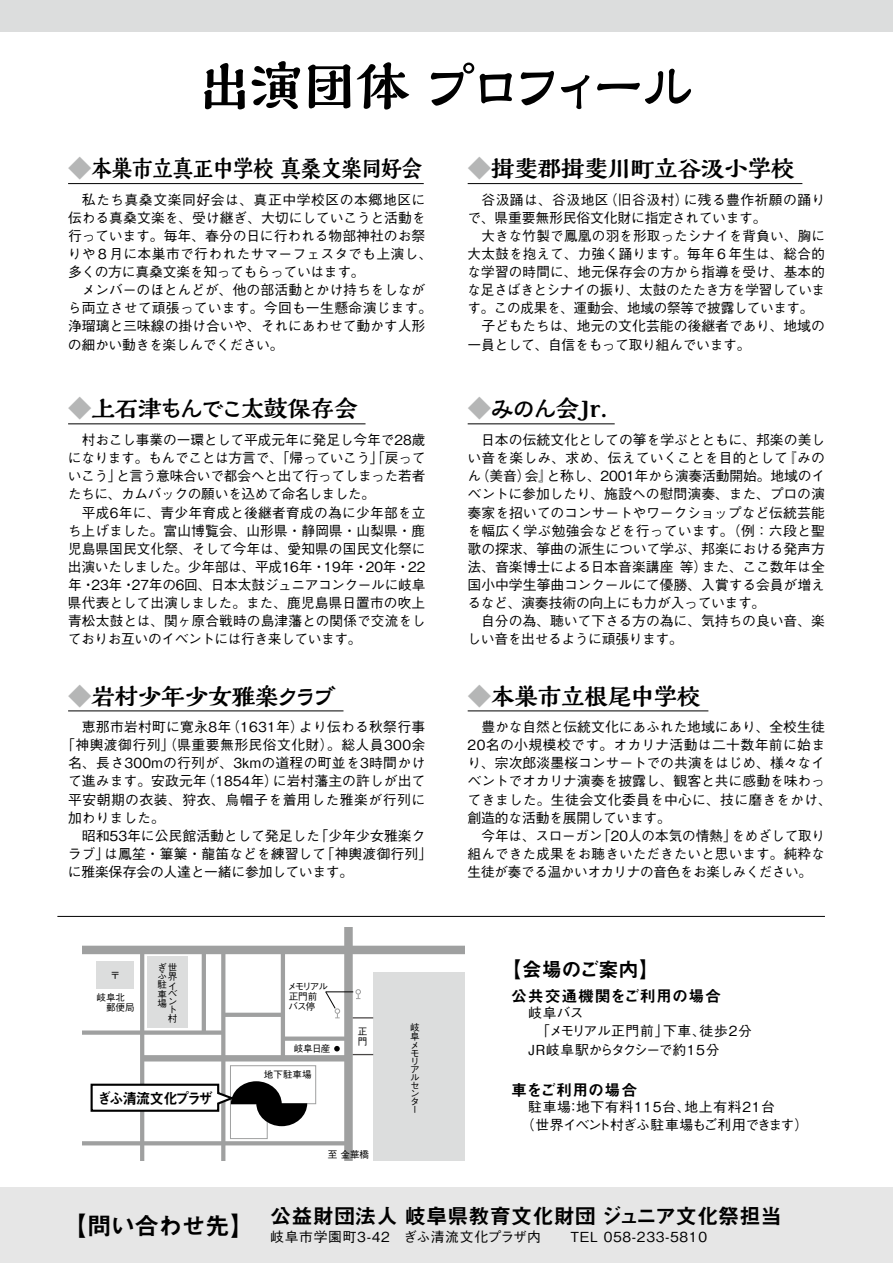
<style>
.page{position:relative;width:893px;height:1263px;background:#fff}
.page>*{position:absolute;margin:0;border:0;box-sizing:border-box;transform-origin:0 0}
.t1{font:800 53.1px "Kaimin Tu Std";letter-spacing:-.055em;color:#000}
.t2{font:24.45px "Midashi Go Pro MB31";letter-spacing:-.03em;color:#000}
.t3{font:800 23.4px "Kaimin Tu Std";color:#000}
.t4{font:800 23.4px "Kaimin Tu Std";color:#000;scale:.87 1}
.t5{font:21.3px "Midashi Go Pro MB31";color:#000}
.t6{font:20.25px "Midashi Go Pro MB31";letter-spacing:-.03em;color:#000}
.t7{font:15.9px "Midashi Go Pro MB31";letter-spacing:.035em;color:#000}
.t8{font:15.9px "Midashi Go Pro MB31";letter-spacing:.015em;color:#000}
.t9{font:14.85px "Midashi Go Pro MB31";letter-spacing:-.11em;color:#000;scale:.95 1}
.t10{font:500 13.8px/18.1px "Gothic BBB Pro";color:#000}
.t11{font:500 13.8px "Gothic BBB Pro";letter-spacing:-.02em;color:#000}
.t12{font:500 13.8px "Gothic BBB Pro";letter-spacing:.03em;color:#000}
.t13{font:500 13.8px/18.1px "Gothic BBB Pro";letter-spacing:-.025em;color:#000}
.t14{font:500 13.8px "Gothic BBB Pro";letter-spacing:.05em;color:#000}
.t15{font:500 13.8px "Gothic BBB Pro";letter-spacing:.02em;color:#000}
.t16{font:500 13.8px "Gothic BBB Pro";letter-spacing:.025em;color:#000}
.t17{font:500 13.8px "Gothic BBB Pro";letter-spacing:.035em;color:#000}
.t18{font:500 13.8px/18.1px "Gothic BBB Pro";letter-spacing:-.055em;color:#000}
.t19{font:500 9.6px/8.2px "Gothic BBB Pro";color:#000}
.t20{font:500 9.6px/10.4px "Gothic BBB Pro";letter-spacing:-.1em;color:#000}
.s1{color:#b5b6b6}
</style>
<div class="page">
<div style="left:0;top:1188px;width:893px;height:75px;background:#e6e6e6"></div>
<div style="left:82px;top:946px;width:383px;height:8px;background:#9fa0a0"></div>
<div style="left:344px;top:927px;width:9px;height:234px;background:#9fa0a0"></div>
<div style="left:373px;top:972px;width:92px;height:189px;background:#dcdddd"></div>
<hr style="left:140px;top:950px;width:4px;height:211px;background:#9fa0a0">
<div style="left:82px;top:1030px;width:141px;height:5px;background:#9fa0a0"></div>
<svg style="left:82px;top:1141px;width:262px;height:4px"></svg>
<hr style="left:223px;top:1013px;width:60px;height:4px;background:#9fa0a0">
<div style="left:283px;top:1036px;width:65px;height:5px;background:#9fa0a0"></div>
<div style="left:142px;top:1055px;width:208px;height:6px;background:#9fa0a0"></div>
<svg style="left:221px;top:954px;width:4px;height:207px"></svg>
<hr style="left:202px;top:950px;width:4px;height:82px;background:#9fa0a0">
<hr style="left:281px;top:950px;width:4px;height:106px;background:#9fa0a0">
<div style="left:96px;top:961px;width:38px;height:27px;background:#dcdddd"></div>
<div style="left:147px;top:956px;width:41px;height:71px;background:#dcdddd"></div>
<div style="left:230px;top:1065px;width:86px;height:39px;border:1px solid #9fa0a0"></div>
<div style="left:230px;top:1103px;width:38px;height:36px;border:1px solid #9fa0a0"></div>
<svg style="left:90px;top:1081px;width:217px;height:45px"></svg>
<svg style="left:353px;top:1054px;width:20px;height:1px"></svg>
<svg style="left:334px;top:1046px;width:6px;height:5px"></svg>
<svg style="left:325px;top:989px;width:48px;height:29px"></svg>
<hr style="left:68px;top:183px;width:356px;height:1px;background:#000">
<hr style="left:468px;top:424px;width:147px;height:1px;background:#000">
<hr style="left:68px;top:424px;width:297px;height:1px;background:#000">
<hr style="left:468px;top:183px;width:334px;height:1px;background:#000">
<hr style="left:68px;top:711px;width:275px;height:1px;background:#000">
<hr style="left:468px;top:711px;width:240px;height:1px;background:#000">
<div style="left:0;top:0;width:893px;height:32px;background:#dcdddd"></div>
<hr style="left:57px;top:916px;width:768px;height:1px;background:#000">
<h1 class="t1" style="left:198px;top:49px;width:499px">出演団体プロフィール</h1>
<h3 class="t4" style="left:68px;top:152px;width:408px"><span class="s1">◆</span>本巣市立真正中学校真桑文楽同好会</h3>
<p class="t10" style="left:68px;top:189px;width:366px;text-indent:14px">私たち真桑文楽同好会は、真正中学校区の本郷地区に伝わる真桑文楽を、受け継ぎ、大切にしていこうと活動を行っています。毎年、春分の日に行われる物部神社のお祭りや８月に本巣市で行われたサマーフェスタでも上演し、多くの方に真桑文楽を知ってもらっていはます。</p>
<p class="t10" style="left:68px;top:279px;width:366px;text-indent:14px">メンバーのほとんどが、他の部活動とかけ持ちをしながら両立させて頑張っています。今回も一生懸命演じます。浄瑠璃と三味線の掛け合いや、それにあわせて動かす人形の細かい動きを楽しんでください。</p>
<h3 class="t3" style="left:68px;top:393px;width:291px"><span class="s1">◆</span>上石津もんでこ太鼓保存会</h3>
<p class="t10" style="left:68px;top:429px;width:359px;text-align:right">村おこし事業の一環として平成元年に発足し今年で28歳になります。もんでことは方言で、「帰っていこう」「戻ってと言う意味合いで都会へと出て行ってしまった若者</p>
<p class="t10" style="left:68px;top:465px;width:55px">いこう」</p>
<p class="t13" style="left:68px;top:483px;width:309px">たちに、カムバックの願いを込めて命名しました。</p>
<p class="t16" style="left:82px;top:501px;width:345px">平成6年に、青少年育成と後継者育成の為に少年部を立</p>
<p class="t10" style="left:68px;top:520px;width:359px">ち上げました。富山博覧会、山形県・静岡県・山梨県・鹿</p>
<p class="t10" style="left:68px;top:538px;width:359px">児島県国民文化祭、そして今年は、愛知県の国民文化祭に</p>
<p class="t11" style="left:68px;top:555px;width:359px">出演いたしました。少年部は、平成16年・19年・20年・22</p>
<p class="t11" style="left:132px;top:573px;width:295px">27年の6回、日本太鼓ジュニアコンクールに岐阜</p>
<p class="t10" style="left:68px;top:574px;width:359px">年・<br>県代表として出演しました。また、鹿児島県日置市の吹上青松太鼓とは、関ヶ原合戦時の島津藩との関係で交流をしておりお互いのイベントには行き来しています。</p>
<p class="t10" style="left:92px;top:574px;width:46px">23年・</p>
<h3 class="t3" style="left:68px;top:680px;width:270px"><span class="s1">◆</span>岩村少年少女雅楽クラブ</h3>
<p class="t10" style="left:299px;top:716px;width:128px">より伝わる秋祭行事</p>
<p class="t10" style="left:226px;top:716px;width:79px">（1631年）</p>
<p class="t10" style="left:82px;top:716px;width:151px">恵那市岩村町に寛永8年</p>
<p class="t12" style="left:61px;top:734px;width:366px">「神輿渡御行列」（県重要無形民俗文化財）。総人員300余</p>
<p class="t15" style="left:68px;top:752px;width:359px">名、長さ300mの行列が、3kmの道程の町並を3時間かけ</p>
<p class="t10" style="left:273px;top:770px;width:154px">に岩村藩主の許しが出て</p>
<p class="t10" style="left:202px;top:770px;width:78px">（1854年）</p>
<p class="t10" style="left:68px;top:770px;width:140px">て進みます。安政元年</p>
<p class="t17" style="left:68px;top:788px;width:359px">平安朝期の衣装、狩衣、烏帽子を着用した雅楽が行列に</p>
<p class="t10" style="left:68px;top:807px;width:98px">加わりました。</p>
<p class="t10" style="left:314px;top:825px;width:112px">「少年少女雅楽ク</p>
<p class="t10" style="left:82px;top:825px;width:240px">昭和53年に公民館活動として発足した</p>
<p class="t10" style="left:68px;top:843px;width:287px">ラブ」<br>に雅楽保存会の人達と一緒に参加しています。</p>
<p class="t10" style="left:321px;top:843px;width:113px">「神輿渡御行列「</p>
<p class="t10" style="left:104px;top:843px;width:223px">は鳳笙・篳篥・龍笛などを練習して</p>
<p class="t19" style="left:110px;top:970px;width:11px">〒</p>
<p class="t19" style="left:157px;top:961px;width:21px;line-height:8.9px">ぎ世ふ駐車ベ場ン</p>
<p class="t19" style="left:168px;top:1004px;width:11px;line-height:9px">ト村</p>
<p class="t19" style="left:168px;top:971px;width:11px;line-height:9.1px">界イ</p>
<p class="t19" style="left:96px;top:991px;width:40px;line-height:10.4px">岐阜北　郵便局</p>
<p class="t9" style="left:98px;top:1086px;width:123px">ぎふ清流文化プラザ</p>
<p class="t20" style="left:287px;top:980px;width:42px">メモリアル正門前<br>バス停</p>
<p class="t19" style="left:294px;top:1043px;width:38px">岐阜日産</p>
<p class="t19" style="left:264px;top:1069px;width:49px">地下駐車場</p>
<p class="t19" style="left:358px;top:1025px;width:11px;line-height:9.6px">正門</p>
<p class="t19" style="left:328px;top:1149px;width:43px">至金華橋</p>
<p class="t19" style="left:410px;top:1021px;width:11px;line-height:9.6px">岐阜</p>
<p class="t19" style="left:410px;top:1040px;width:9px">メ</p>
<p class="t19" style="left:410px;top:1048px;width:10px">モリア</p>
<p class="t19" style="left:410px;top:1072px;width:11px">ル</p>
<p class="t19" style="left:410px;top:1080px;width:10px">セ</p>
<p class="t19" style="left:410px;top:1088px;width:10px;text-align:justify">ンター</p>
<h3 class="t3" style="left:468px;top:152px;width:328px"><span class="s1">◆</span>揖斐郡揖斐川町立谷汲小学校</h3>
<p class="t12" style="left:684px;top:189px;width:143px">に残る豊作祈願の踊り</p>
<p class="t10" style="left:604px;top:189px;width:86px">（旧谷汲村）</p>
<p class="t12" style="left:481px;top:189px;width:129px">谷汲踊は、谷汲地区</p>
<p class="t10" style="left:467px;top:207px;width:300px">で、県重要無形民俗文化財に指定されています。</p>
<p class="t10" style="left:481px;top:225px;width:345px">大きな竹製で鳳凰の羽を形取ったシナイを背負い、胸に</p>
<p class="t10" style="left:468px;top:243px;width:359px">大太鼓を抱えて、力強く踊ります。毎年６年生は、総合的</p>
<p class="t15" style="left:467px;top:261px;width:359px">な学習の時間に、地元保存会の方から指導を受け、基本的</p>
<p class="t11" style="left:467px;top:279px;width:359px">な足さばきとシナイの振り、太鼓のたたき方を学習していま</p>
<p class="t10" style="left:467px;top:297px;width:347px">す。この成果を、運動会、地域の祭等で披露しています。</p>
<p class="t10" style="left:481px;top:315px;width:345px">子どもたちは、地元の文化芸能の後継者であり、地域の</p>
<p class="t13" style="left:468px;top:334px;width:284px">一員として、自信をもって取り組んでいます。</p>
<h3 class="t3" style="left:468px;top:393px;width:141px"><span class="s1">◆</span>みのん会Jｒ</h3>
<p class="t10" style="left:481px;top:429px;width:345px;text-align:right">日本の伝統文化としての箏を学ぶとともに、邦楽の美し『みの</p>
<h3 class="t3" style="left:601px;top:393px;width:25px">．</h3>
<p class="t10" style="left:547px;top:447px;width:280px;text-indent:-79px">い音を楽しみ、求め、伝えていくことを目的として<br>と称し、2001年から演奏活動開始。地域のイ</p>
<p class="t10" style="left:467px;top:465px;width:86px">（ん美音会）』</p>
<p class="t10" style="left:468px;top:483px;width:359px">ベントに参加したり、施設への慰問演奏、また、プロの演</p>
<p class="t10" style="left:468px;top:501px;width:359px">奏家を招いてのコンサートやワークショップなど伝統芸能</p>
<p class="t10" style="left:467px;top:520px;width:359px">を幅広く学ぶ勉強会などを行っています。（例：六段と聖</p>
<p class="t10" style="left:468px;top:538px;width:359px">歌の探求、箏曲の派生について学ぶ、邦楽における発声方</p>
<p class="t10" style="left:702px;top:556px;width:125px">また、ここ数年は全</p>
<p class="t10" style="left:680px;top:556px;width:29px">等）</p>
<p class="t10" style="left:467px;top:556px;width:359px">法、音楽博士による日本音楽講座<br>国小中学生箏曲コンクールにて優勝、入賞する会員が増えるなど、演奏技術の向上にも力が入っています。</p>
<p class="t10" style="left:467px;top:610px;width:359px;text-indent:14px">自分の為、聴いて下さる方の為に、気持ちの良い音、楽しい音を出せるように頑張ります。</p>
<h3 class="t3" style="left:468px;top:680px;width:234px"><span class="s1">◆</span>本巣市立根尾中学校</h3>
<p class="t10" style="left:481px;top:716px;width:345px">豊かな自然と伝統文化にあふれた地域にあり、全校生徒</p>
<p class="t12" style="left:468px;top:734px;width:359px">20名の小規模校です。オカリナ活動は二十数年前に始ま</p>
<p class="t10" style="left:467px;top:752px;width:359px">り、宗次郎淡墨桜コンサートでの共演をはじめ、様々なイ</p>
<p class="t10" style="left:468px;top:770px;width:359px">ベントでオカリナ演奏を披露し、観客と共に感動を味わっ</p>
<p class="t10" style="left:467px;top:788px;width:366px">てきました。生徒会文化委員を中心に、技に磨きをかけ、</p>
<p class="t11" style="left:468px;top:806px;width:205px">創造的な活動を展開しています。</p>
<p class="t10" style="left:731px;top:825px;width:95px">をめざして取り</p>
<p class="t10" style="left:468px;top:825px;width:359px;text-indent:14px">今年は、スローガン<br>組んできた成果をお聴きいただきたいと思います。純粋な生徒が奏でる温かいオカリナの音色をお楽しみください。</p>
<p class="t10" style="left:597px;top:825px;width:141px">「20人の本気の情熱」</p>
<h3 class="t6" style="left:501px;top:953px;width:160px">【会場のご案内【</h3>
<p class="t7" style="left:511px;top:983px;width:211px">公共交通機関をご利用の場合</p>
<p class="t10" style="left:528px;top:1002px;width:57px">岐阜バス</p>
<p class="t10" style="left:700px;top:1020px;width:54px">徒歩2分</p>
<p class="t13" style="left:528px;top:1020px;width:193px">　「メモリアル正門前」<br>JR岐阜駅からタクシーで約15分</p>
<p class="t8" style="left:511px;top:1077px;width:128px">車をご利用の場合</p>
<p class="t14" style="left:684px;top:1096px;width:92px">地上有料21台</p>
<p class="t10" style="left:663px;top:1020px;width:44px">下車、</p>
<p class="t14" style="left:528px;top:1096px;width:164px">駐車場地下有料115台、</p>
<p class="t18" style="left:521px;top:1096px;width:289px;text-indent:46px">：<br>（世界イベント村ぎふ駐車場もご利用できます(</p>
<h2 class="t2" style="left:62px;top:1206px;width:194px">【問い合わせ先】</h2>
<h3 class="t5" style="left:270px;top:1199px;width:513px">公益財団法人岐阜県教育文化財団ジュニア文化祭担当</h3>
<p class="t14" style="left:270px;top:1226px;width:438px">岐阜市学園町3-42　ぎふ清流文化プラザ内　　TEL 058-233-5810</p>
</div>
